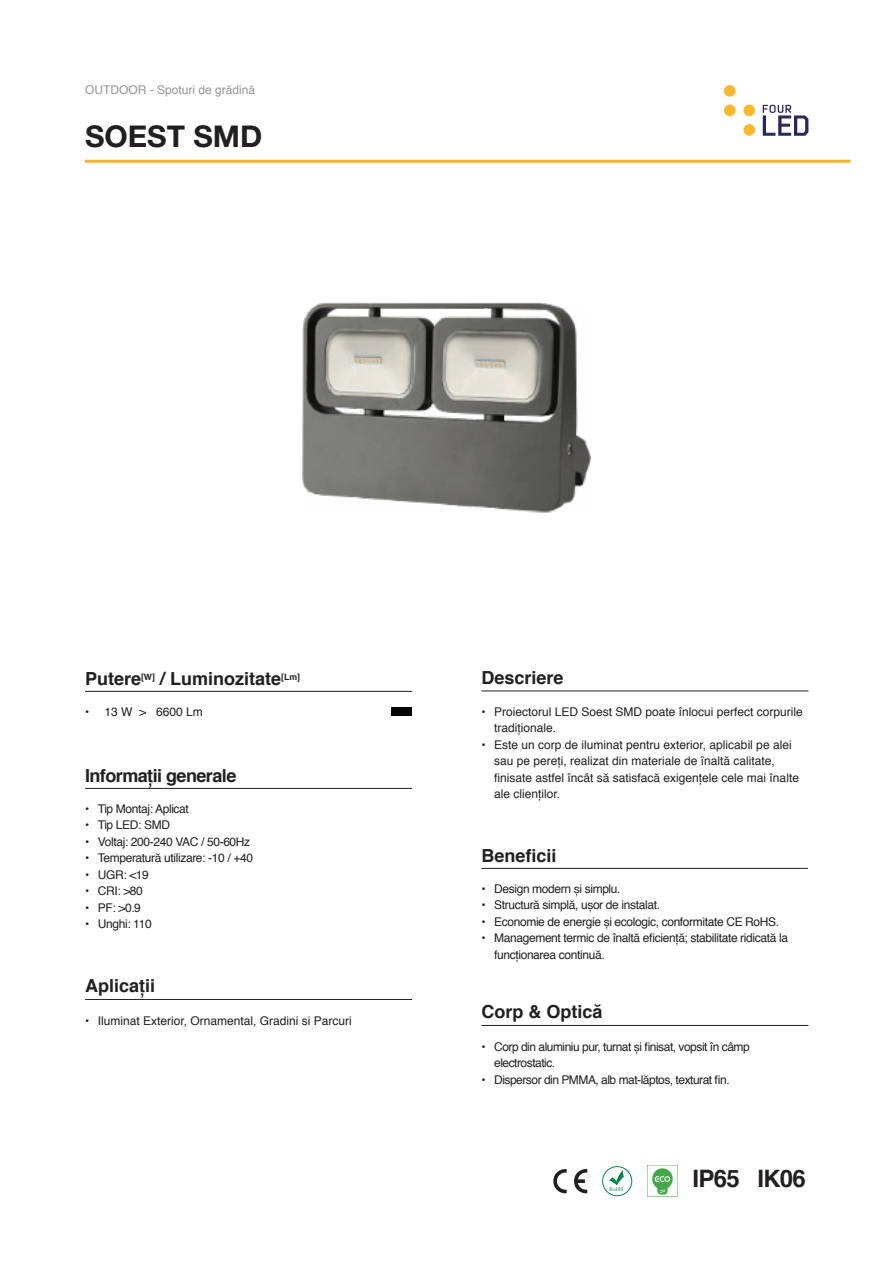
<style>
.page{position:relative;width:893px;height:1263px;background:#fff}
.page>*{position:absolute;margin:0;border:0;box-sizing:border-box;transform-origin:0 0}
.t1{font:700 30px "Helvetica Neue";color:#231f20}
.t2{font:700 24px "Helvetica";letter-spacing:-.03em;color:#231f20}
.t3{font:700 18px "Helvetica";color:#231f20}
.t4{font:700 18px "Helvetica";letter-spacing:-.03em;color:#231f20}
.t5{font:12px/16.5px "Helvetica";letter-spacing:-.03em;color:#231f20}
.t6{font:12px/16.5px "Helvetica";color:#231f20}
.t7{font:12px "Helvetica";color:#939598}
.t8{font:5.85px "Minion Pro";color:#008b4e}
</style>
<div class="page">
<hr style="left:85px;top:160px;width:765px;height:3px;background:#f5b42b">
<svg style="left:763px;top:105px;width:45px;height:31px"></svg>
<div style="left:743px;top:105px;width:12px;height:11px;background:#fdb82a;border-radius:50%"></div>
<div style="left:743px;top:124px;width:12px;height:12px;background:#fdb82a;border-radius:50%"></div>
<div style="left:724px;top:85px;width:12px;height:12px;background:#fdb82a;border-radius:50%"></div>
<div style="left:724px;top:105px;width:12px;height:11px;background:#fdb82a;border-radius:50%"></div>
<img style="left:302px;top:303px;width:289px;height:210px">
<svg style="left:574px;top:1169px;width:13px;height:25px"></svg>
<svg style="left:553px;top:1169px;width:14px;height:25px"></svg>
<svg style="left:609px;top:1170px;width:15px;height:15px"></svg>
<div style="left:602px;top:1166px;width:30px;height:30px;border:1px solid #008b4e;border-radius:50%"></div>
<img style="left:647px;top:1166px;width:31px;height:30px">
<div style="left:392px;top:708px;width:20px;height:8px;background:#040503"></div>
<hr style="left:85px;top:999px;width:327px;height:1px;background:#231f20">
<hr style="left:85px;top:691px;width:327px;height:1px;background:#231f20">
<hr style="left:85px;top:788px;width:327px;height:1px;background:#231f20">
<hr style="left:481px;top:690px;width:327px;height:1px;background:#231f20">
<hr style="left:481px;top:868px;width:327px;height:1px;background:#231f20">
<hr style="left:481px;top:1025px;width:327px;height:1px;background:#231f20">
<p class="t7" style="left:85px;top:81px;width:172px">OUTDOOR - Spoturi de grădină</p>
<p class="t1" style="left:85px;top:113px;width:179px">SOEST SMD</p>
<p class="t3" style="left:85px;top:664px;width:217px">Putere<sup>[W]</sup> / Luminozitate<sup>[Lm]</sup></p>
<p class="t5" style="left:85px;top:704px;width:119px">• 13 W &gt; 6600 Lm</p>
<p class="t4" style="left:85px;top:761px;width:153px">Informații generale</p>
<p class="t5" style="left:85px;top:801px;width:105px">• Tip Montaj: Aplicat</p>
<p class="t5" style="left:85px;top:817px;width:87px">• Tip LED: SMD</p>
<p class="t5" style="left:85px;top:834px;width:167px">• Voltaj: 200-240 VAC / 50-60Hz</p>
<p class="t5" style="left:85px;top:850px;width:169px">• Temperatură utilizare: -10 / +40</p>
<p class="t5" style="left:85px;top:867px;width:65px">• UGR: &lt;19</p>
<p class="t5" style="left:85px;top:883px;width:59px">• CRI: &gt;80</p>
<p class="t5" style="left:85px;top:900px;width:57px">• PF: &gt;0.9</p>
<p class="t5" style="left:85px;top:916px;width:68px">• Unghi: 110</p>
<p class="t3" style="left:85px;top:971px;width:72px">Aplicații</p>
<p class="t6" style="left:85px;top:1012px;width:268px">• Iluminat Exterior, Ornamental, Gradini si Parcuri</p>
<p class="t3" style="left:481px;top:663px;width:84px">Descriere</p>
<p class="t6" style="left:494px;top:703px;width:310px;text-indent:-13px">• Proiectorul LED Soest SMD poate înlocui perfect corpurile tradiționale.</p>
<p class="t6" style="left:494px;top:736px;width:306px;text-indent:-13px">• Este un corp de iluminat pentru exterior, aplicabil pe alei sau pe pereți, realizat din materiale de înaltă calitate, finisate astfel încât să satisfacă exigențele cele mai înalte ale clienților.</p>
<p class="t3" style="left:481px;top:841px;width:77px">Beneficii</p>
<p class="t5" style="left:481px;top:881px;width:141px">• Design modern și simplu.</p>
<p class="t5" style="left:481px;top:897px;width:180px">• Structură simplă, ușor de instalat.</p>
<p class="t5" style="left:481px;top:914px;width:299px">• Economie de energie și ecologic, conformitate CE RoHS.</p>
<p class="t5" style="left:494px;top:930px;width:295px;text-indent:-13px">• Management termic de înaltă eficiență; stabilitate ridicată la funcționarea continuă.</p>
<p class="t3" style="left:481px;top:997px;width:123px">Corp &amp; Optică</p>
<p class="t5" style="left:494px;top:1038px;width:257px;text-indent:-13px">• Corp din aluminiu pur, turnat și finisat, vopsit în câmp electrostatic.</p>
<p class="t5" style="left:481px;top:1071px;width:250px">• Dispersor din PMMA, alb mat-lăptos, texturat fin.</p>
<p class="t8" style="left:609px;top:1185px;width:15px">RoHS</p>
<p class="t2" style="left:693px;top:1160px;width:49px">IP65</p>
<p class="t2" style="left:757px;top:1160px;width:50px">IK06</p>
</div>
